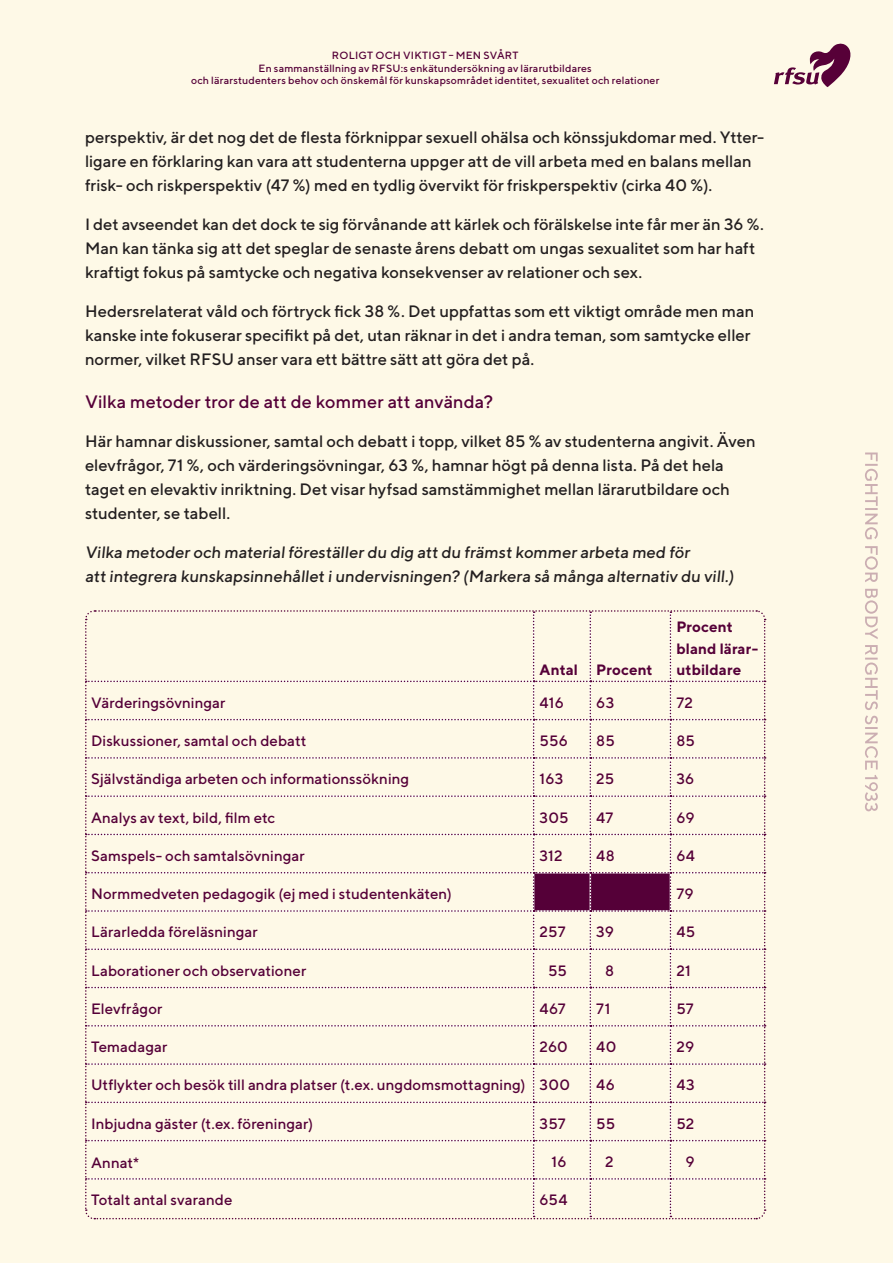
<style>
.page{position:relative;width:893px;height:1263px;background:#fef9e7}
.page>*{position:absolute;margin:0;border:0;box-sizing:border-box;transform-origin:0 0}
.bröd{font:500 18px "TT Norms";letter-spacing:.005em;color:#550038}
.bröd-2{font:500 16.5px/23.9px "TT Norms";color:#231f20}
.bröd-3{font:500 16.35px "TT Norms";letter-spacing:-.005em;color:#231f20}
.bröd-4{font:500 15px "TT Norms";letter-spacing:.005em;color:#550038}
.bröd-5{font:700 15px/21.8px "TT Norms";letter-spacing:.005em;color:#550038}
.t1{font:500 10.5px/12.6px "TT Norms";letter-spacing:.015em;color:#550038;text-align:center}
</style>
<div class="page">
<svg style="left:865px;top:452px;width:13px;height:359px"></svg>
<svg style="left:774px;top:44px;width:76px;height:43px"></svg>
<svg style="left:85px;top:610px;width:681px;height:610px"></svg>
<p class="t1" style="left:191px;top:49px;width:470px">ROLIGT OCH VIKTIGT – MEN SVÅRT<br>En sammanställning av RFSU:s enkätundersökning av lärarutbildares<br>och lärarstudenters behov och önskemål för kunskapsområdet identitet, sexualitet och relationer</p>
<p class="bröd-2" style="left:85px;top:125px;width:681px">perspektiv, är det nog det de flesta förknippar sexuell ohälsa och könssjukdomar med. Ytter&shy;ligare en förklaring kan vara att studenterna uppger att de vill arbeta med en balans mellan frisk- och riskperspektiv (47 %) med en tydlig övervikt för friskperspektiv (cirka 40 %).</p>
<p class="bröd-3" style="left:85px;top:214px;width:680px">I det avseendet kan det dock te sig förvånande att kärlek och förälskelse inte får mer än 36 %.</p>
<p class="bröd-2" style="left:85px;top:236px;width:672px">Man kan tänka sig att det speglar de senaste årens debatt om ungas sexualitet som har haft kraftigt fokus på samtycke och negativa konsekvenser av relationer och sex.</p>
<p class="bröd-2" style="left:85px;top:299px;width:671px">Hedersrelaterat våld och förtryck fick 38 %. Det uppfattas som ett viktigt område men man kanske inte fokuserar specifikt på det, utan räknar in det i andra teman, som samtycke eller normer, vilket RFSU anser vara ett bättre sätt att göra det på.</p>
<p class="bröd" style="left:85px;top:390px;width:410px">Vilka metoder tror de att de kommer att använda?</p>
<p class="bröd-2" style="left:85px;top:429px;width:672px">Här hamnar diskussioner, samtal och debatt i topp, vilket 85 % av studenterna angivit. Även elevfrågor, 71 %, och värderingsövningar, 63 %, hamnar högt på denna lista. På det hela taget en elevaktiv inriktning. Det visar hyfsad samstämmighet mellan lärarutbildare och studenter, se tabell.</p>
<p class="bröd-2" style="left:85px;top:539px;width:652px">Vilka metoder och material föreställer du dig att du främst kommer arbeta med för<br>att integrera kunskapsinnehållet i undervisningen? (Markera så många alternativ du vill.)</p>
<p class="bröd-5" style="left:540px;top:659px;width:40px">Antal</p>
<p class="bröd-5" style="left:596px;top:659px;width:58px">Procent</p>
<p class="bröd-5" style="left:676px;top:615px;width:83px">Procent bland lärar&shy;utbildare</p>
<p class="bröd-4" style="left:91px;top:693px;width:136px">Värderingsövningar</p>
<p class="bröd-4" style="left:540px;top:693px;width:26px">416</p>
<p class="bröd-4" style="left:596px;top:693px;width:19px">63</p>
<p class="bröd-4" style="left:676px;top:693px;width:18px">72</p>
<p class="bröd-4" style="left:91px;top:731px;width:217px">Diskussioner, samtal och debatt</p>
<p class="bröd-4" style="left:540px;top:731px;width:30px">556</p>
<p class="bröd-4" style="left:596px;top:731px;width:20px">85</p>
<p class="bröd-4" style="left:676px;top:731px;width:20px">85</p>
<p class="bröd-4" style="left:91px;top:770px;width:320px">Självständiga arbeten och informationssökning</p>
<p class="bröd-4" style="left:540px;top:770px;width:25px">163</p>
<p class="bröd-4" style="left:596px;top:770px;width:20px">25</p>
<p class="bröd-4" style="left:676px;top:770px;width:19px">36</p>
<p class="bröd-4" style="left:91px;top:808px;width:186px">Analys av text, bild, film etc</p>
<p class="bröd-4" style="left:540px;top:808px;width:31px">305</p>
<p class="bröd-4" style="left:596px;top:808px;width:18px">47</p>
<p class="bröd-4" style="left:676px;top:808px;width:20px">69</p>
<p class="bröd-4" style="left:91px;top:846px;width:215px">Samspels- och samtalsövningar</p>
<p class="bröd-4" style="left:540px;top:846px;width:25px">312</p>
<p class="bröd-4" style="left:596px;top:846px;width:20px">48</p>
<p class="bröd-4" style="left:676px;top:846px;width:20px">64</p>
<p class="bröd-4" style="left:91px;top:884px;width:362px">Normmedveten pedagogik (ej med i studentenkäten)</p>
<p class="bröd-4" style="left:676px;top:884px;width:19px">79</p>
<p class="bröd-4" style="left:91px;top:923px;width:168px">Lärarledda föreläsningar</p>
<p class="bröd-4" style="left:540px;top:923px;width:27px">257</p>
<p class="bröd-4" style="left:596px;top:923px;width:19px">39</p>
<p class="bröd-4" style="left:676px;top:923px;width:20px">45</p>
<p class="bröd-4" style="left:91px;top:961px;width:217px">Laborationer och observationer</p>
<p class="bröd-4" style="left:548px;top:961px;width:20px">55</p>
<p class="bröd-4" style="left:605px;top:961px;width:10px">8</p>
<p class="bröd-4" style="left:676px;top:961px;width:16px">21</p>
<p class="bröd-4" style="left:91px;top:999px;width:73px">Elevfrågor</p>
<p class="bröd-4" style="left:540px;top:999px;width:27px">467</p>
<p class="bröd-4" style="left:596px;top:999px;width:16px">71</p>
<p class="bröd-4" style="left:676px;top:999px;width:19px">57</p>
<p class="bröd-4" style="left:91px;top:1037px;width:78px">Temadagar</p>
<p class="bröd-4" style="left:540px;top:1037px;width:30px">260</p>
<p class="bröd-4" style="left:596px;top:1037px;width:22px">40</p>
<p class="bröd-4" style="left:676px;top:1037px;width:19px">29</p>
<p class="bröd-4" style="left:91px;top:1076px;width:436px">Utflykter och besök till andra platser (t.ex. ungdomsmottagning)</p>
<p class="bröd-4" style="left:540px;top:1076px;width:32px">300</p>
<p class="bröd-4" style="left:596px;top:1076px;width:20px">46</p>
<p class="bröd-4" style="left:676px;top:1076px;width:20px">43</p>
<p class="bröd-4" style="left:91px;top:1114px;width:224px">Inbjudna gäster (t.ex. föreningar)</p>
<p class="bröd-4" style="left:540px;top:1114px;width:28px">357</p>
<p class="bröd-4" style="left:596px;top:1114px;width:20px">55</p>
<p class="bröd-4" style="left:676px;top:1114px;width:19px">52</p>
<p class="bröd-4" style="left:91px;top:1153px;width:50px">Annat*</p>
<p class="bröd-4" style="left:552px;top:1152px;width:16px">16</p>
<p class="bröd-4" style="left:605px;top:1152px;width:10px">2</p>
<p class="bröd-4" style="left:685px;top:1152px;width:11px">9</p>
<p class="bröd-4" style="left:91px;top:1191px;width:143px">Totalt antal svarande</p>
<p class="bröd-4" style="left:540px;top:1191px;width:29px">654</p>
</div>
